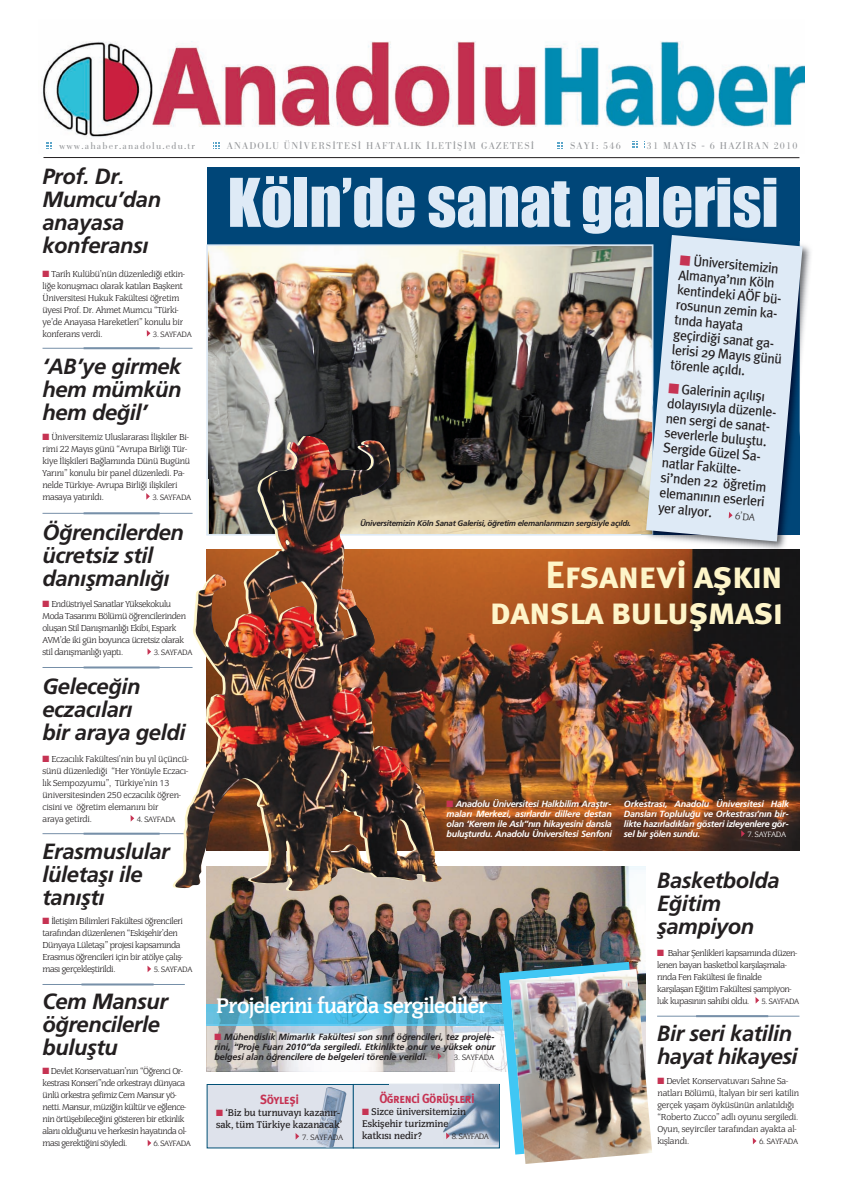
<style>
.page{position:relative;width:842px;height:1191px;background:#fff}
.page>*{position:absolute;margin:0;border:0;box-sizing:border-box;transform-origin:0 0}
.t1{font:62px "Impact";color:#deeaf6}
.t2{font:38px/36.3px "Meta Plus Bold Caps Ti";letter-spacing:-.03em;color:#fef5c9;text-align:right}
.t3{font:italic 700 22px/23px "Frutiger";letter-spacing:-.02em;color:#231f20}
.t4{font:700 22px "Congress";letter-spacing:-.025em;color:#fff}
.t5{font:14px/15px "Meta Plus Book Roman Ti";color:#231f20}
.t6{font:13.2px "Meta Plus Bold Caps Ti";letter-spacing:-.04em;color:#c63353;scale:.91 1}
.t7{font:500 10px/12px "Congress";color:#231f20}
.t8{font:300 10px "Congress";color:#231f20}
.t9{font:300 9.7px "B Bodoni";letter-spacing:.12em;color:#939598}
.t10{font:300 9px/12px "Congress";letter-spacing:-.045em;color:#231f20}
.t11{font:italic 700 9px/10px "Frutiger";letter-spacing:-.03em;color:#fff;text-align:justify}
.t12{font:300 9px/12px "Congress";letter-spacing:-.02em;color:#231f20}
.t13{font:300 9px/12px "Congress";letter-spacing:-.025em;color:#231f20}
.t14{font:italic 700 9px/10px "Frutiger";letter-spacing:-.01em;color:#231f20;text-align:justify}
.t15{font:italic 700 8px "Frutiger";letter-spacing:-.03em;color:#231f20}
.t16{font:300 8px "Congress";letter-spacing:-.03em;color:#231f20}
.t17{font:300 8px "Congress";letter-spacing:-.05em;color:#231f20}
.t18{font:300 8px "Congress";color:#231f20}
.t19{font:300 8px "Congress";letter-spacing:-.055em;color:#231f20}
.t20{font:300 8px "Congress";letter-spacing:-.01em;color:#231f20}
.t21{font:300 8px "Congress";letter-spacing:-.03em;color:#fff}
.s1{color:#c63353}
</style>
<div class="page">
<div style="left:207px;top:167px;width:592px;height:368px;background:#004678"></div>
<img style="left:207px;top:867px;width:438px;height:94px">
<hr style="left:44px;top:157px;width:755px;height:1px;background:#231f20">
<img style="left:42px;top:41px;width:763px;height:96px">
<svg style="left:632px;top:141px;width:6px;height:7px"></svg>
<svg style="left:46px;top:142px;width:6px;height:5px"></svg>
<svg style="left:213px;top:142px;width:7px;height:5px"></svg>
<svg style="left:557px;top:142px;width:6px;height:5px"></svg>
<hr style="left:43px;top:667px;width:150px;height:1px;background:#768fa8">
<hr style="left:84px;top:666px;width:76px;height:2px;background:#768fa8">
<hr style="left:43px;top:833px;width:150px;height:1px;background:#768fa8">
<hr style="left:84px;top:832px;width:76px;height:2px;background:#768fa8">
<hr style="left:43px;top:513px;width:150px;height:1px;background:#768fa8">
<hr style="left:84px;top:512px;width:76px;height:2px;background:#768fa8">
<hr style="left:43px;top:348px;width:150px;height:1px;background:#768fa8">
<hr style="left:84px;top:347px;width:76px;height:2px;background:#768fa8">
<svg style="left:147px;top:330px;width:3px;height:6px"></svg>
<svg style="left:148px;top:1140px;width:3px;height:6px"></svg>
<img style="left:209px;top:247px;width:437px;height:285px">
<hr style="left:657px;top:1016px;width:142px;height:1px;background:#768fa8">
<hr style="left:696px;top:1015px;width:72px;height:2px;background:#768fa8">
<hr style="left:43px;top:984px;width:142px;height:1px;background:#768fa8">
<hr style="left:81px;top:983px;width:73px;height:2px;background:#768fa8">
<svg style="left:753px;top:1138px;width:3px;height:6px"></svg>
<img style="left:803px;top:245px;width:8px;height:91px">
<img style="left:641px;top:535px;width:150px;height:15px">
<img style="left:641px;top:400px;width:5px;height:135px">
<img style="left:641px;top:411px;width:5px;height:123px">
<svg style="left:646px;top:235px;width:157px;height:306px;background:#c2d2e2"></svg>
<svg style="left:729px;top:512px;width:3px;height:6px"></svg>
<svg style="left:146px;top:493px;width:4px;height:6px"></svg>
<svg style="left:131px;top:815px;width:3px;height:6px"></svg>
<svg style="left:147px;top:965px;width:4px;height:7px"></svg>
<img style="left:442px;top:550px;width:357px;height:300px">
<svg style="left:741px;top:830px;width:4px;height:7px"></svg>
<svg style="left:755px;top:997px;width:4px;height:6px"></svg>
<img style="left:206px;top:961px;width:435px;height:188px">
<img style="left:509px;top:969px;width:143px;height:195px">
<img style="left:175px;top:436px;width:267px;height:455px">
<svg style="left:147px;top:648px;width:4px;height:7px"></svg>
<svg style="left:347px;top:605px;width:20px;height:19px"></svg>
<p class="t9" style="left:59px;top:140px;width:137px">www.ahaber.anadolu.edu.tr</p>
<p class="t9" style="left:227px;top:140px;width:309px">ANADOLU ÜNİVERSİTESİ HAFTALIK İLETİŞİM GAZETESİ</p>
<p class="t9" style="left:570px;top:140px;width:52px">SAYI: 546</p>
<p class="t9" style="left:647px;top:140px;width:152px">31 MAYIS - 6 HAZİRAN 2010</p>
<h3 class="t3" style="left:43px;top:165px;width:120px">Prof. Dr.<br>Mumcu’dan anayasa konferansı</h3>
<p class="t10" style="left:43px;top:267px;width:144px"><span class="s1">■</span> Tarih Kulübü’nün düzenlediği etkin&shy;liğe konuşmacı olarak katılan Başkent Üniversitesi Hukuk Fakültesi öğretim üyesi Prof. Dr. Ahmet Mumcu “Türki&shy;ye’de Anayasa Hareketleri” konulu bir konferans verdi.</p>
<p class="t16" style="left:153px;top:329px;width:40px">3. SAYFADA</p>
<h3 class="t3" style="left:43px;top:355px;width:141px;text-align:justify">‘AB’ye girmek hem mümkün hem değil’</h3>
<p class="t10" style="left:43px;top:430px;width:149px"><span class="s1">■</span> Üniversitemiz Uluslararası İlişkiler Bi&shy;rimi 22 Mayıs günü “Avrupa Birliği Tür&shy;kiye İlişkileri Bağlamında Dünü Bugünü Yarını” konulu bir panel düzenledi. Pa&shy;nelde Türkiye- Avrupa Birliği ilişkileri masaya yatırıldı.</p>
<p class="t16" style="left:152px;top:492px;width:40px">3. SAYFADA</p>
<h3 class="t3" style="left:43px;top:521px;width:143px">Öğrencilerden ücretsiz stil danışmanlığı</h3>
<p class="t10" style="left:43px;top:598px;width:145px"><span class="s1">■</span> Endüstriyel Sanatlar Yüksekokulu Moda Tasarımı Bölümü öğrencilerinden oluşan Stil Danışmanlığı Ekibi, Espark AVM’de iki gün boyunca ücretsiz olarak stil danışmanlığı yaptı.</p>
<p class="t16" style="left:154px;top:647px;width:40px">3. SAYFADA</p>
<h3 class="t3" style="left:43px;top:675px;width:145px">Geleceğin eczacıları<br>bir araya geldi</h3>
<p class="t13" style="left:43px;top:752px;width:148px"><span class="s1">■</span> Eczacılık Fakültesi’nin bu yıl üçüncü&shy;sünü düzenlediği “Her Yönüyle Eczacı&shy;lık Sempozyumu”, Türkiye’nin 13 üniversitesinden 250 eczacılık öğren&shy;cisini ve öğretim elemanını bir<br>araya getirdi.</p>
<p class="t16" style="left:137px;top:814px;width:40px">4. SAYFADA</p>
<h3 class="t3" style="left:43px;top:840px;width:129px">Erasmuslular lületaşı ile tanıştı</h3>
<p class="t10" style="left:43px;top:915px;width:142px"><span class="s1">■</span> İletişim Bilimleri Fakültesi öğrencileri tarafından düzenlenen “Eskişehir’den Dünyaya Lületaşı” projesi kapsamında Erasmus öğrencileri için bir atölye çalış&shy;ması gerçekleştirildi.</p>
<p class="t16" style="left:154px;top:964px;width:40px">5. SAYFADA</p>
<h3 class="t3" style="left:43px;top:990px;width:127px">Cem Mansur öğrencilerle buluştu</h3>
<p class="t10" style="left:43px;top:1065px;width:145px"><span class="s1">■</span> Devlet Konservatuarı’nın “Öğrenci Or&shy;kestrası Konseri”nde orkestrayı dünyaca ünlü orkestra şefimiz Cem Mansur yö&shy;netti. Mansur, müziğin kültür ve eğlence&shy;nin örtüşebileceğini gösteren bir etkinlik alanı olduğunu ve herkesin hayatında ol&shy;ması gerektiğini söyledi.</p>
<p class="t17" style="left:154px;top:1138px;width:39px">6. SAYFADA</p>
<h1 class="t1" style="left:228px;top:169px;width:552px">Köln’de sanat galerisi</h1>
<p class="t15" style="left:360px;top:518px;width:273px">Üniversitemizin Köln Sanat Galerisi, öğretim elemanlarımızın sergisiyle açıldı.</p>
<h3 class="t5" style="left:680px;top:252px;width:112px;rotate:5deg"><span class="s1">■</span> Üniversitemizin<br>Almanya’nın Köln kentindeki AÖF bü&shy;rosunun zemin ka&shy;tında hayata geçirdiği sanat ga&shy;lerisi 29 Mayıs günü törenle açıldı.</h3>
<h3 class="t5" style="left:669px;top:380px;width:110px;rotate:5deg"><span class="s1">■</span> Galerinin açılışı dolayısıyla düzenle&shy;nen sergi de sanat&shy;severlerle buluştu.<br>Sergide Güzel Sa&shy;natlar Fakülte&shy;si’nden 22 öğretim elemanının eserleri yer alıyor.</h3>
<p class="t8" style="left:735px;top:509px;width:22px;rotate:5deg">6’DA</p>
<h2 class="t2" style="left:489px;top:556px;width:295px">Efsanevi aşkın dansla buluşması</h2>
<p class="t11" style="left:447px;top:799px;width:167px"><span class="s1">■</span> Anadolu Üniversitesi Halkbilim Araştır&shy;maları Merkezi, asırlardır dillere destan olan ‘Kerem ile Aslı”nın hikayesini dansla buluşturdu. Anadolu Üniversitesi Senfoni</p>
<p class="t11" style="left:624px;top:799px;width:167px">Orkestrası, Anadolu Üniversitesi Halk Dansları Topluluğu ve Orkestrası’nın bir&shy;likte hazırladıkları gösteri izleyenlere gör&shy;sel bir şölen sundu.</p>
<p class="t21" style="left:747px;top:829px;width:40px">7. SAYFADA</p>
<h3 class="t4" style="left:216px;top:993px;width:273px">Projelerini fuarda sergilediler</h3>
<p class="t14" style="left:214px;top:1031px;width:283px"><span class="s1">■</span> Mühendislik Mimarlık Fakültesi son sınıf öğrencileri, tez projele&shy;rini, “Proje Fuarı 2010”da sergiledi. Etkinlikte onur ve yüksek onur belgesi alan öğrencilere de belgeleri törenle verildi.</p>
<p class="t20" style="left:454px;top:1052px;width:42px">3. SAYFADA</p>
<h3 class="t6" style="left:260px;top:1091px;width:44px">Söyleşi</h3>
<p class="t7" style="left:216px;top:1106px;width:128px"><span class="s1">■</span> ‘Biz bu turnuvayı kazanır&shy;sak, tüm Türkiye kazanacak’</p>
<p class="t18" style="left:302px;top:1132px;width:42px">7. SAYFADA</p>
<h3 class="t6" style="left:379px;top:1091px;width:106px">Öğrenci Görüşleri</h3>
<p class="t7" style="left:362px;top:1105px;width:105px"><span class="s1">■</span> Sizce üniversitemizin<br>Eskişehir turizmine katkısı nedir?</p>
<p class="t19" style="left:452px;top:1131px;width:38px">8. SAYFADA</p>
<h3 class="t3" style="left:657px;top:868px;width:124px">Basketbolda<br>Eğitim şampiyon</h3>
<p class="t10" style="left:657px;top:946px;width:142px"><span class="s1">■</span> Bahar Şenlikleri kapsamında düzen&shy;lenen bayan basketbol karşılaşmala&shy;rında Fen Fakültesi ile finalde karşılaşan Eğitim Fakültesi şampiyon&shy;luk kupasının sahibi oldu.</p>
<p class="t16" style="left:761px;top:996px;width:39px">5. SAYFADA</p>
<h3 class="t3" style="left:657px;top:1021px;width:142px">Bir seri katilin hayat hikayesi</h3>
<p class="t12" style="left:657px;top:1075px;width:143px"><span class="s1">■</span> Devlet Konservatuvarı Sahne Sa&shy;natları Bölümü, İtalyan bir seri katilin gerçek yaşam öyküsünün anlatıldığı “Roberto Zucco” adlı oyunu sergiledi.<br>Oyun, seyirciler tarafından ayakta al&shy;kışlandı.</p>
<p class="t16" style="left:759px;top:1136px;width:41px">6. SAYFADA</p>
</div>
